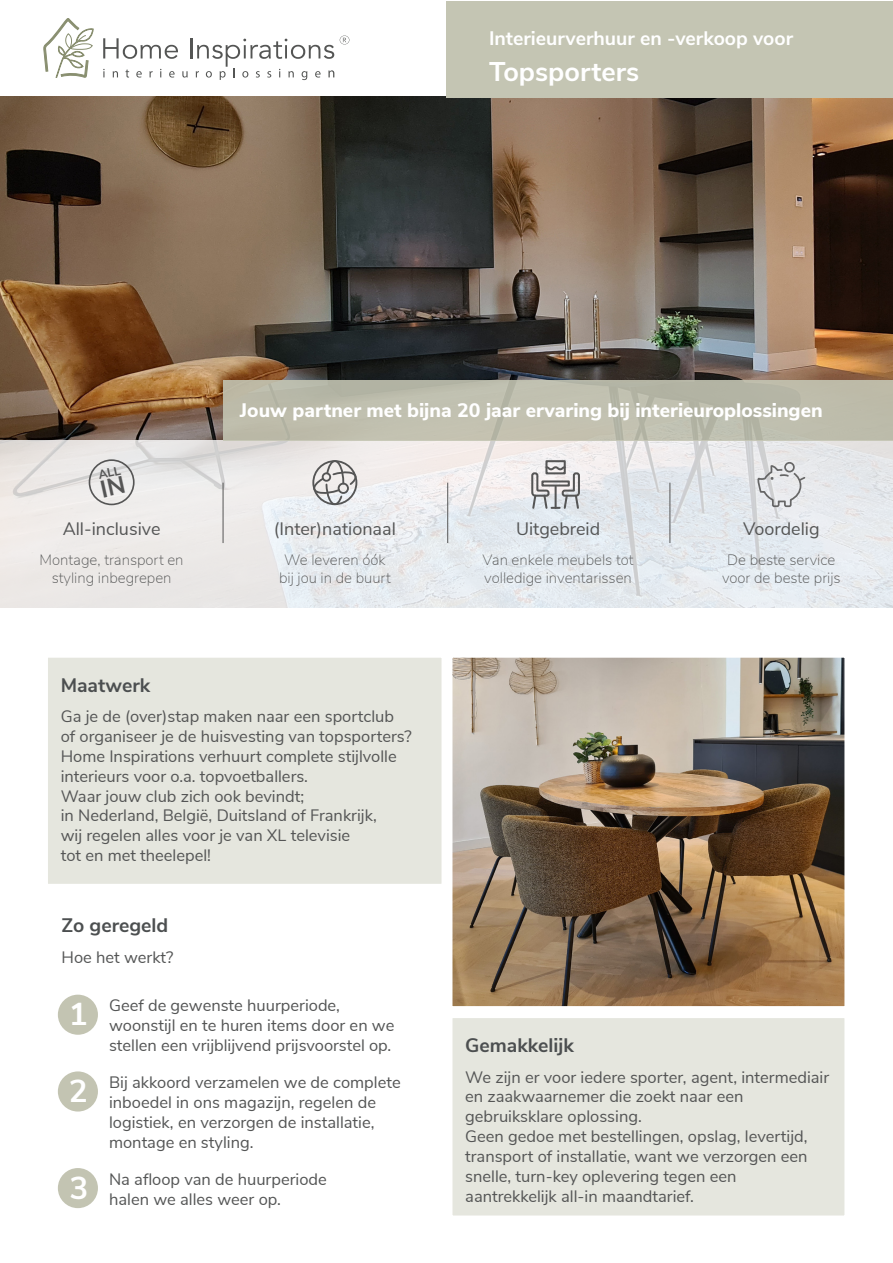
<style>
.page{position:relative;width:893px;height:1263px;background:#fff}
.page>*{position:absolute;margin:0;border:0;box-sizing:border-box;transform-origin:0 0}
.t1{font:700 31.65px "Nunito Sans";color:#fff}
.t2{font:700 27px "Nunito Sans";color:#fff}
.t3{font:800 19.5px "Nunito Sans";color:#fff}
.t4{font:700 19.5px "Nunito Sans";color:#fff}
.t5{font:700 19.5px "Nunito Sans";color:#4c4f50}
.Folder_HI{font:18px "Nunito Sans";color:#545555}
.Folder_HI-2{font:16.5px/19.8px "Nunito Sans";color:#545555}
.Folder_HI-3{font:200 15px "Nunito Sans";color:#545555}
</style>
<div class="page">
<img style="left:0;top:97px;width:893px;height:344px">
<div style="left:45px;top:655px;width:399px;height:232px;background:#e5e6de"></div>
<div style="left:42px;top:652px;width:405px;height:238px;border:6px solid #fff"></div>
<svg style="left:0;top:441px;width:893px;height:167px;fill:#e9eaeb"></svg>
<div style="left:223px;top:380px;width:670px;height:61px;background:linear-gradient(to right,#bebdac,#bcbcab)"></div>
<hr style="left:223px;top:483px;width:1px;height:60px;background:#555">
<hr style="left:670px;top:483px;width:1px;height:60px;background:#555">
<hr style="left:447px;top:483px;width:1px;height:60px;background:#555">
<img style="left:453px;top:659px;width:390px;height:346px">
<div style="left:446px;top:652px;width:404px;height:360px;border:6px solid #fff"></div>
<svg style="left:340px;top:36px;width:9px;height:8px"></svg>
<svg style="left:103px;top:38px;width:75px;height:21px"></svg>
<hr style="left:190px;top:38px;width:2px;height:20px;background:#545554">
<svg style="left:43px;top:18px;width:50px;height:60px"></svg>
<svg style="left:103px;top:69px;width:2px;height:8px"></svg>
<svg style="left:113px;top:71px;width:5px;height:6px"></svg>
<svg style="left:126px;top:69px;width:3px;height:9px"></svg>
<svg style="left:136px;top:71px;width:6px;height:7px"></svg>
<svg style="left:169px;top:71px;width:6px;height:7px"></svg>
<svg style="left:182px;top:71px;width:6px;height:7px"></svg>
<svg style="left:196px;top:39px;width:138px;height:41px"></svg>
<div style="left:449px;top:1015px;width:398px;height:203px;background:#e5e6de"></div>
<div style="left:446px;top:1012px;width:404px;height:209px;border:6px solid #fff"></div>
<div style="left:89px;top:459px;width:46px;height:46px;border:2px solid #555;border-radius:50%"></div>
<div style="left:545px;top:460px;width:21px;height:14px;border:2px solid #555"></div>
<svg style="left:531px;top:465px;width:49px;height:44px"></svg>
<svg style="left:312px;top:460px;width:45px;height:45px"></svg>
<div style="left:58px;top:995px;width:40px;height:40px;background:#c3c4b2;border-radius:50%"></div>
<div style="left:58px;top:1071px;width:40px;height:40px;background:#c3c4b2;border-radius:50%"></div>
<div style="left:58px;top:1168px;width:40px;height:40px;background:#c3c4b2;border-radius:50%"></div>
<div style="left:446px;top:1px;width:447px;height:96px;background:#c4c5b3"></div>
<div style="left:784px;top:462px;width:11px;height:10px;border:2px solid #555;border-radius:50%"></div>
<svg style="left:757px;top:464px;width:48px;height:43px"></svg>
<svg style="left:97px;top:466px;width:28px;height:31px"></svg>
<p class="t4" style="left:489px;top:24px;width:306px">Interieurverhuur en -verkoop voor</p>
<p class="t2" style="left:489px;top:52px;width:152px">Topsporters</p>
<p class="Folder_HI" style="left:63px;top:515px;width:99px">All-inclusive</p>
<p class="Folder_HI-3" style="left:40px;top:549px;width:145px">Montage, transport en</p>
<p class="Folder_HI-3" style="left:52px;top:567px;width:121px">styling inbegrepen</p>
<p class="t3" style="left:240px;top:396px;width:584px">Jouw partner met bijna 20 jaar ervaring bij interieuroplossingen</p>
<p class="Folder_HI" style="left:274px;top:515px;width:123px">(Inter)nationaal</p>
<p class="Folder_HI-3" style="left:284px;top:549px;width:103px">We leveren óók</p>
<p class="Folder_HI-3" style="left:279px;top:567px;width:113px">bij jou in de buurt</p>
<p class="Folder_HI" style="left:516px;top:515px;width:86px">Uitgebreid</p>
<p class="Folder_HI-3" style="left:483px;top:549px;width:153px">Van enkele meubels tot</p>
<p class="Folder_HI-3" style="left:484px;top:567px;width:149px">volledige inventarissen</p>
<p class="Folder_HI" style="left:743px;top:515px;width:78px">Voordelig</p>
<p class="Folder_HI-3" style="left:727px;top:549px;width:110px">De beste service</p>
<p class="Folder_HI-3" style="left:722px;top:567px;width:120px">voor de beste prijs</p>
<p class="t5" style="left:61px;top:671px;width:91px">Maatwerk</p>
<p class="Folder_HI-2" style="left:61px;top:706px;width:353px">Ga je de (over)stap maken naar een sportclub of organiseer je de huisvesting van topsporters?<br>Home Inspirations verhuurt complete stijlvolle interieurs voor o.a. topvoetballers.</p>
<p class="Folder_HI-2" style="left:61px;top:785px;width:245px">Waar jouw club zich ook bevindt;</p>
<p class="Folder_HI-2" style="left:61px;top:805px;width:318px">in Nederland, België, Duitsland of Frankrijk,</p>
<p class="Folder_HI-2" style="left:61px;top:824px;width:291px">wij regelen alles voor je van XL televisie</p>
<p class="Folder_HI-2" style="left:61px;top:844px;width:152px">tot en met theelepel!</p>
<p class="t5" style="left:62px;top:911px;width:108px">Zo geregeld</p>
<p class="Folder_HI-2" style="left:62px;top:946px;width:113px">Hoe het werkt?</p>
<p class="t1" style="left:69px;top:991px;width:20px">1</p>
<p class="Folder_HI-2" style="left:109px;top:995px;width:232px">Geef de gewenste huurperiode,</p>
<p class="Folder_HI-2" style="left:109px;top:1014px;width:287px">woonstijl en te huren items door en we</p>
<p class="Folder_HI-2" style="left:109px;top:1034px;width:284px">stellen een vrijblijvend prijsvoorstel op.</p>
<p class="t1" style="left:69px;top:1068px;width:21px">2</p>
<p class="Folder_HI-2" style="left:109px;top:1071px;width:293px">Bij akkoord verzamelen we de complete</p>
<p class="Folder_HI-2" style="left:109px;top:1091px;width:268px">inboedel in ons magazijn, regelen de</p>
<p class="Folder_HI-2" style="left:109px;top:1111px;width:267px">logistiek, en verzorgen de installatie,</p>
<p class="Folder_HI-2" style="left:109px;top:1131px;width:146px">montage en styling.</p>
<p class="t1" style="left:69px;top:1165px;width:20px">3</p>
<p class="Folder_HI-2" style="left:109px;top:1168px;width:219px">Na afloop van de huurperiode</p>
<p class="Folder_HI-2" style="left:109px;top:1188px;width:173px">halen we alles weer op.</p>
<p class="t5" style="left:465px;top:1031px;width:110px">Gemakkelijk</p>
<p class="Folder_HI-2" style="left:465px;top:1066px;width:366px">We zijn er voor iedere sporter, agent, intermediair en zaakwaarnemer die zoekt naar een</p>
<p class="Folder_HI-2" style="left:465px;top:1106px;width:178px">gebruiksklare oplossing.</p>
<p class="Folder_HI-2" style="left:465px;top:1125px;width:344px;text-align:justify">Geen gedoe met bestellingen, opslag, levertijd, transport of installatie, want we verzorgen een snelle, turn-key oplevering tegen een</p>
<p class="Folder_HI-2" style="left:465px;top:1185px;width:230px">aantrekkelijk all-in maandtarief.</p>
</div>
